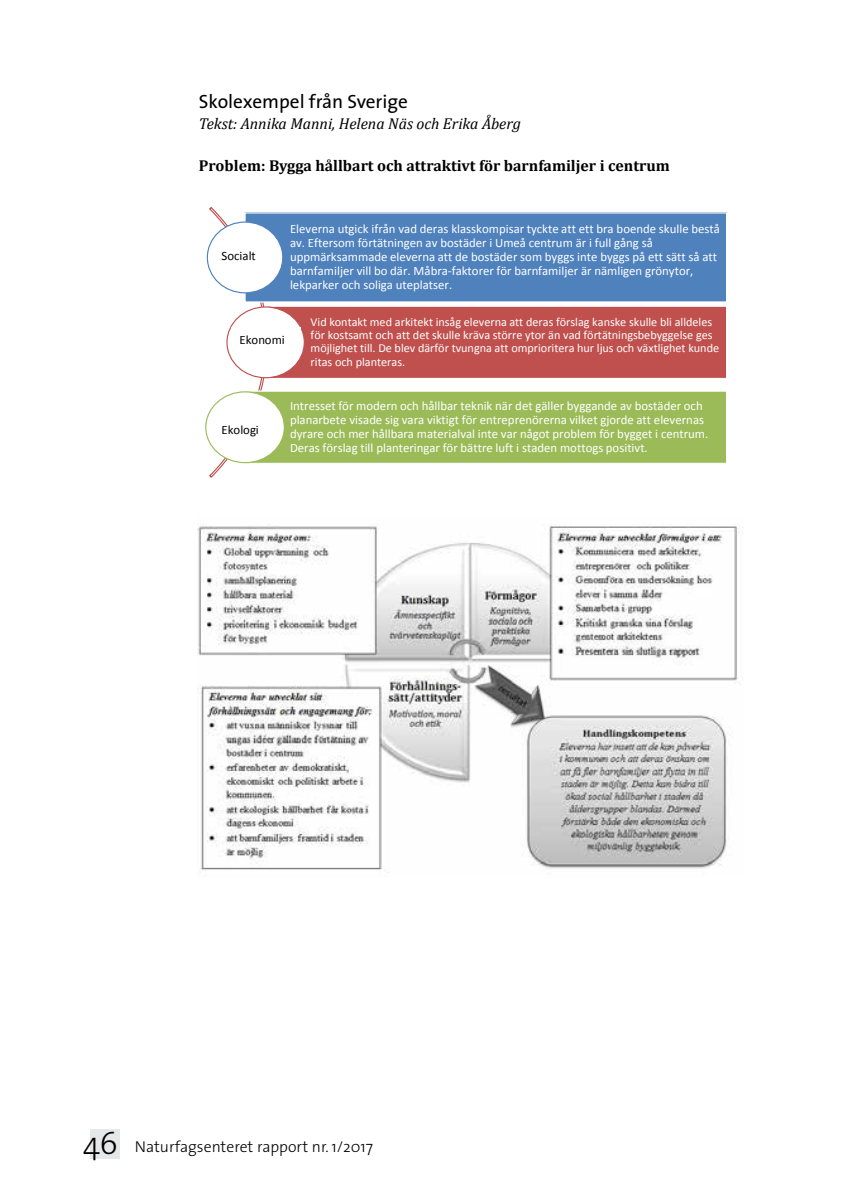
<style>
.page{position:relative;width:844px;height:1191px;background:#fff}
.page>*{position:absolute;margin:0;border:0;box-sizing:border-box;transform-origin:0 0}
.t1{font:19.25px "The Sans";color:#000}
.t2{font:700 15.75px "Cambria";color:#000}
.t3{font:italic 15.75px "Cambria";color:#000}
.t4{font:300 15.75px "The Sans";color:#000}
.t5{font:12.78px/14px "Calibri";color:#fff}
.t6{font:12.78px "Calibri";color:#000}
.t7{font:12.25px/13.3px "Calibri";color:#fff}
.s1{font-size:31.5px}
</style>
<div class="page">
<div style="left:91px;top:1128px;width:29px;height:30px;background:#e6e7e8"></div>
<svg style="left:208px;top:206px;width:57px;height:272px"></svg>
<div style="left:245px;top:213px;width:481px;height:89px;background:#4f81bd"></div>
<div style="left:207px;top:222px;width:76px;height:71px;background:#fff;border-radius:50%"></div>
<div style="left:207px;top:221px;width:76px;height:72px;border:1px solid #4f81bd;border-radius:50%"></div>
<div style="left:265px;top:306px;width:461px;height:72px;background:#c0504d"></div>
<div style="left:265px;top:306px;width:462px;height:73px;border:1px solid #fff"></div>
<div style="left:227px;top:307px;width:77px;height:71px;background:#fff;border-radius:50%"></div>
<div style="left:226px;top:306px;width:79px;height:72px;border:1px solid #c0504d;border-radius:50%"></div>
<div style="left:245px;top:391px;width:481px;height:72px;background:#9bbb59"></div>
<div style="left:244px;top:390px;width:483px;height:74px;border:1px solid #fff"></div>
<div style="left:206px;top:392px;width:78px;height:70px;background:#fff;border-radius:50%"></div>
<div style="left:205px;top:391px;width:80px;height:72px;border:1px solid #9bbb59;border-radius:50%"></div>
<div style="left:231px;top:328px;width:70px;height:23px;background:#fff"></div>
<img style="left:198px;top:524px;width:545px;height:349px">
<h1 class="t1" style="left:199px;top:85px;width:210px">Skolexempel från Sverige</h1>
<p class="t3" style="left:199px;top:112px;width:323px">Tekst: Annika Manni, Helena Näs och Erika Åberg</p>
<p class="t2" style="left:199px;top:154px;width:472px">Problem: Bygga hållbart och attraktivt för barnfamiljer i centrum</p>
<p class="t5" style="left:290px;top:222px;width:431px">Eleverna utgick ifrån vad deras klasskompisar tyckte att ett bra boende skulle bestå av. Eftersom förtätningen av bostäder i Umeå centrum är i full gång så uppmärksammade eleverna att de bostäder som byggs inte byggs på ett sätt så att barnfamiljer vill bo där. Måbra-faktorer för barnfamiljer är nämligen grönytor, lekparker och soliga uteplatser.</p>
<p class="t7" style="left:310px;top:315px;width:410px">Vid kontakt med arkitekt insåg eleverna att deras förslag kanske skulle bli alldeles för kostsamt och att det skulle kräva större ytor än vad förtätningsbebyggelse ges möjlighet till. De blev därför tvungna att omprioritera hur ljus och växtlighet kunde ritas och planteras.</p>
<p class="t5" style="left:290px;top:399px;width:419px">Intresset för modern och hållbar teknik när det gäller byggande av bostäder och planarbete visade sig vara viktigt för entreprenörerna vilket gjorde att elevernas dyrare och mer hållbara materialval inte var något problem för bygget i centrum.<br>Deras förslag till planteringar för bättre luft i staden mottogs positivt.</p>
<p class="t6" style="left:221px;top:247px;width:36px">Socialt</p>
<p class="t6" style="left:239px;top:332px;width:47px">Ekonomi</p>
<p class="t6" style="left:221px;top:422px;width:39px">Ekologi</p>
<p class="t4" style="left:83px;top:1133px;width:291px"><span class="s1">46</span> Naturfagsenteret rapport nr. 1/2017</p>
</div>
